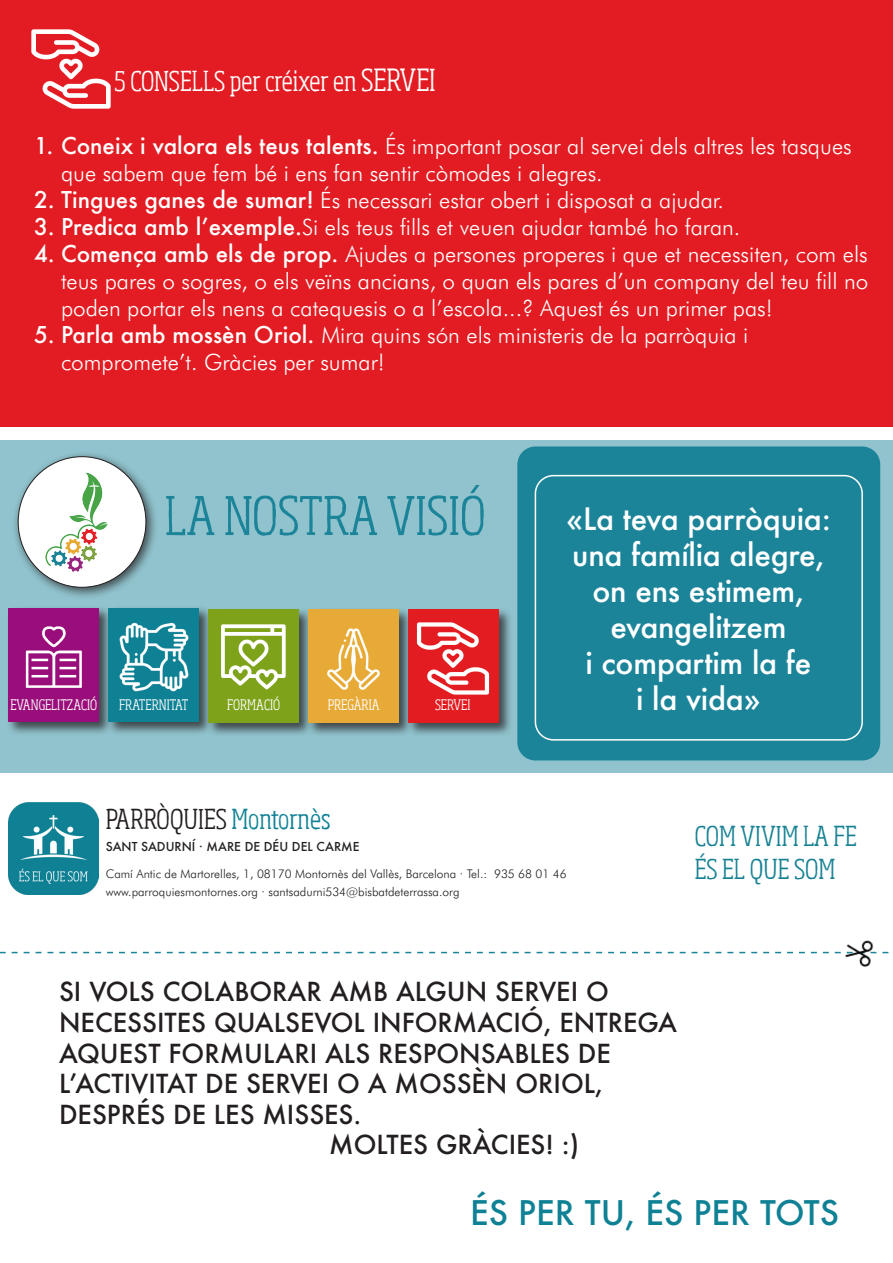
<style>
.page{position:relative;width:893px;height:1263px;background:#fff}
.page>*{position:absolute;margin:0;border:0;box-sizing:border-box;transform-origin:0 0}
.t1{font:300 condensed 52.5px "Sohoma";color:#1c8499}
.t2{font:500 33px "Futura";color:#0f8195}
.t3{font:500 30px/36px "Futura";letter-spacing:-.01em;color:#fff}
.t4{font:300 condensed 27px "Sohoma";color:#fff}
.t5{font:300 condensed 27px "Sohoma";color:#188294}
.t6{font:300 condensed 27px "Sohoma";color:#231f20}
.t7{font:500 25.5px "Futura";color:#231f20}
.t8{font:300 22.5px/27px "Futura BT";color:#fff}
.t9{font:300 condensed 14.25px "Sohoma";color:#fff}
.t10{font:300 12px "Futura BT";color:#231f20}
.t11{font:500 12px "Futura";color:#231f20}
.s1{font-size:30px}
.s2{font-family:"Futura";font-weight:500}
.s3{color:#0f8195}
</style>
<div class="page">
<img style="left:9px;top:802px;width:89px;height:93px">
<div style="left:0;top:0;width:893px;height:427px;background:#e21c22"></div>
<div style="left:0;top:440px;width:893px;height:333px;background:#90c3cd"></div>
<div style="left:12px;top:450px;width:146px;height:150px;background:#231f20;opacity:.75"></div>
<div style="left:18px;top:457px;width:128px;height:130px;background:#fff;border-radius:50%"></div>
<img style="left:35px;top:473px;width:73px;height:99px">
<div style="left:517px;top:446px;width:363px;height:314px;background:#1c8499;border-radius:18px"></div>
<div style="left:535px;top:475px;width:328px;height:266px;border:2px solid #fff;border-radius:18px"></div>
<div style="left:7px;top:605px;width:106px;height:131px;background:#231f20;opacity:.75"></div>
<div style="left:9px;top:608px;width:90px;height:114px;background:#990e7b"></div>
<div style="left:106px;top:605px;width:107px;height:131px;background:#231f20;opacity:.75"></div>
<div style="left:109px;top:608px;width:90px;height:114px;background:#0f8195"></div>
<div style="left:206px;top:607px;width:107px;height:130px;background:#231f20;opacity:.75"></div>
<div style="left:209px;top:609px;width:90px;height:114px;background:#7ea21a"></div>
<div style="left:306px;top:607px;width:107px;height:130px;background:#231f20;opacity:.75"></div>
<div style="left:309px;top:609px;width:90px;height:114px;background:#e8aa37"></div>
<div style="left:406px;top:607px;width:107px;height:130px;background:#231f20;opacity:.75"></div>
<div style="left:408px;top:609px;width:91px;height:114px;background:#e21c21"></div>
<img style="left:416px;top:622px;width:74px;height:73px">
<img style="left:327px;top:628px;width:53px;height:62px">
<img style="left:221px;top:624px;width:65px;height:66px">
<img style="left:119px;top:622px;width:70px;height:70px">
<img style="left:25px;top:626px;width:57px;height:62px">
<svg style="left:0;top:952px;width:888px;height:1px"></svg>
<img style="left:834px;top:940px;width:50px;height:27px">
<img style="left:31px;top:29px;width:80px;height:80px">
<p class="t4" style="left:114px;top:64px;width:323px">5 CONSELLS per créixer en <span class="s1">SERVEI</span></p>
<p class="t8" style="left:61px;top:132px;width:792px;text-indent:-27px"><span class="s2">1. Coneix i valora els teus talents.</span> És important posar al servei dels altres les tasques que sabem que fem bé i ens fan sentir còmodes i alegres.</p>
<p class="t8" style="left:34px;top:186px;width:692px"><span class="s2">2. Tingues ganes de sumar!</span> És necessari estar obert i disposat a ajudar.</p>
<p class="t8" style="left:34px;top:213px;width:708px"><span class="s2">3. Predica amb l’exemple.</span>Si els teus fills et veuen ajudar també ho faran.</p>
<p class="t8" style="left:61px;top:240px;width:809px;text-align:justify;text-indent:-27px"><span class="s2">4. Comença amb els de prop.</span> Ajudes a persones properes i que et necessiten, com els teus pares o sogres, o els veïns ancians, o quan els pares d’un company del teu fill no poden portar els nens a catequesis o a l’escola...? Aquest és un primer pas!</p>
<p class="t8" style="left:61px;top:321px;width:689px;text-indent:-27px"><span class="s2">5. Parla amb mossèn Oriol.</span> Mira quins són els ministeris de la parròquia i compromete’t. Gràcies per sumar!</p>
<p class="t1" style="left:165px;top:482px;width:323px">LA NOSTRA VISIÓ</p>
<p class="t9" style="left:10px;top:695px;width:88px">EVANGELITZACIÓ</p>
<p class="t9" style="left:119px;top:695px;width:71px">FRATERNITAT</p>
<p class="t9" style="left:227px;top:695px;width:54px">FORMACIÓ</p>
<p class="t9" style="left:328px;top:695px;width:53px">PREGÀRIA</p>
<p class="t9" style="left:435px;top:695px;width:37px">SERVEI</p>
<p class="t3" style="left:566px;top:501px;width:266px">«La teva parròquia: una família alegre,</p>
<p class="t3" style="left:592px;top:573px;width:213px;text-align:center">on ens estimem, evangelitzem</p>
<p class="t3" style="left:585px;top:645px;width:228px">i compartim la fe</p>
<p class="t3" style="left:636px;top:681px;width:126px">i la vida»</p>
<p class="t6" style="left:106px;top:801px;width:226px">PARRÒQUIES <span class="s3">Montornès</span></p>
<p class="t11" style="left:106px;top:838px;width:255px">SANT SADURNÍ · MARE DE DÉU DEL CARME</p>
<p class="t10" style="left:106px;top:866px;width:462px">Camí Antic de Martorelles, 1, 08170 Montornès del Vallès, Barcelona · Tel.: 935 68 01 46</p>
<p class="t10" style="left:106px;top:884px;width:355px">www.parroquiesmontornes.org · santsadurni534@bisbatdeterrassa.org</p>
<p class="t5" style="left:695px;top:819px;width:163px">COM VIVIM LA FE</p>
<p class="t5" style="left:695px;top:852px;width:142px">ÉS EL QUE SOM</p>
<p class="t7" style="left:59px;top:974px;width:551px">SI VOLS COLABORAR AMB ALGUN SERVEI O</p>
<p class="t7" style="left:59px;top:1005px;width:619px">NECESSITES QUALSEVOL INFORMACIÓ, ENTREGA</p>
<p class="t7" style="left:59px;top:1035px;width:553px">AQUEST FORMULARI ALS RESPONSABLES DE</p>
<p class="t7" style="left:59px;top:1066px;width:545px">L’ACTIVITAT DE SERVEI O A MOSSÈN ORIOL,</p>
<p class="t7" style="left:59px;top:1097px;width:304px">DESPRÉS DE LES MISSES.</p>
<p class="t7" style="left:329px;top:1127px;width:251px">MOLTES GRÀCIES! :)</p>
<p class="t2" style="left:470px;top:1190px;width:370px">ÉS PER TU, ÉS PER TOTS</p>
</div>
